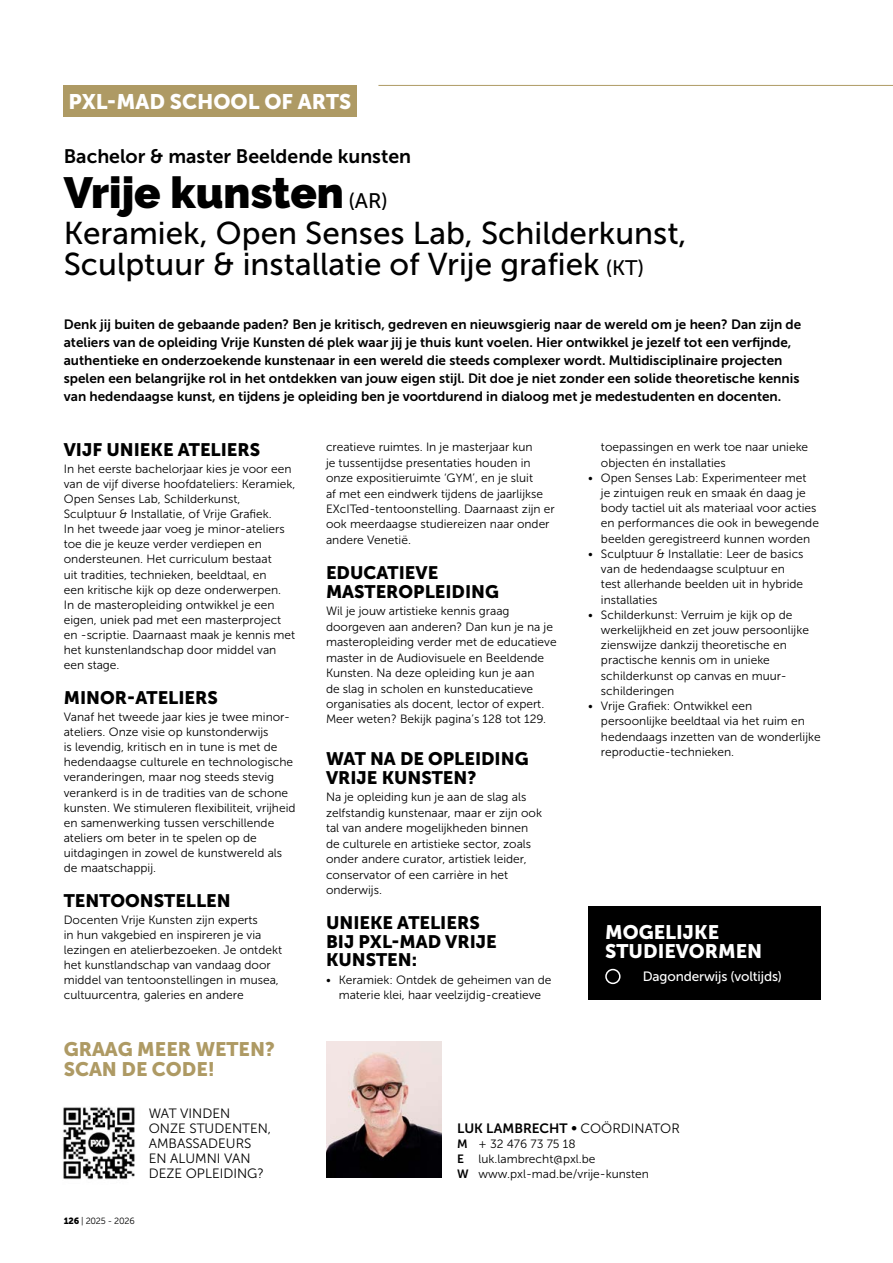
<style>
.page{position:relative;width:893px;height:1263px;background:#fff}
.page>*{position:absolute;margin:0;border:0;box-sizing:border-box;transform-origin:0 0}
.t1{font:900 43.5px "Raleway";color:#000}
.t2{font:31.5px/31.5px "Museo Sans 500";color:#000}
.t3{font:21px "Museo Sans 900";color:#fff}
.t4{font:19.5px "Museo Sans 700";color:#000}
.t5{font:19.5px/19.5px "Museo Sans 900";color:#ae9a64}
.t6{font:19.5px/19.5px "Museo Sans 900";color:#fff}
.t7{font:18px/18.5px "Museo Sans 900";color:#000}
.t8{font:13.5px/18px "Museo Sans 700";color:#000}
.t9{font:13.5px/15px "Museo Sans 300";color:#000}
.t10{font:13.5px "Museo Sans 500";letter-spacing:-.01em;color:#fff}
.t11{font:12px/15.1px "Museo Sans 300";color:#000}
.t12{font:9px "Museo Sans 300";letter-spacing:-.025em;color:#000}
.s1{font-family:"Museo Sans 500";font-weight:400;font-size:21px}
.s2{font-size:21px}
.s3{font-family:"Museo Sans 900"}
.s4{font-family:"Museo Sans 300"}
.s5{font-family:"Museo Sans 700"}
</style>
<div class="page">
<img style="left:63px;top:1107px;width:72px;height:73px">
<img style="left:326px;top:1042px;width:115px;height:136px">
<div style="left:64px;top:85px;width:293px;height:32px;background:#ae9a64"></div>
<hr style="left:378px;top:85px;width:515px;height:1px;background:#ae9a64">
<div style="left:588px;top:906px;width:233px;height:93px;background:#000"></div>
<div style="left:605px;top:969px;width:16px;height:15px;border:2px solid #fff;border-radius:50%"></div>
<h3 class="t3" style="left:69px;top:90px;width:284px">PXL-MAD SCHOOL OF ARTS</h3>
<h3 class="t4" style="left:64px;top:146px;width:349px">Bachelor &amp; master Beeldende kunsten</h3>
<h1 class="t1" style="left:64px;top:168px;width:326px">Vrije kunsten <span class="s1">(AR)</span></h1>
<h2 class="t2" style="left:64px;top:217px;width:624px">Keramiek, Open Senses Lab, Schilderkunst,<br>Sculptuur &amp; installatie of Vrije grafiek <span class="s2">(KT)</span></h2>
<p class="t8" style="left:64px;top:315px;width:739px">Denk jij buiten de gebaande paden? Ben je kritisch, gedreven en nieuwsgierig naar de wereld om je heen? Dan zijn de ateliers van de opleiding Vrije Kunsten dé plek waar jij je thuis kunt voelen. Hier ontwikkel je jezelf tot een verfijnde, authentieke en onderzoekende kunstenaar in een wereld die steeds complexer wordt. Multidisciplinaire projecten spelen een belangrijke rol in het ontdekken van jouw eigen stijl. Dit doe je niet zonder een solide theoretische kennis van hedendaagse kunst, en tijdens je opleiding ben je voortdurend in dialoog met je medestudenten en docenten.</p>
<h3 class="t7" style="left:64px;top:440px;width:198px">VIJF UNIEKE ATELIERS</h3>
<p class="t11" style="left:64px;top:461px;width:233px">In het eerste bachelorjaar kies je voor een van de vijf diverse hoofdateliers: Keramiek, Open Senses Lab, Schilderkunst, Sculptuur &amp; Installatie, of Vrije Grafiek.<br>In het tweede jaar voeg je minor-ateliers toe die je keuze verder verdiepen en ondersteunen. Het curriculum bestaat<br>uit tradities, technieken, beeldtaal, en<br>een kritische kijk op deze onderwerpen.<br>In de masteropleiding ontwikkel je een eigen, uniek pad met een masterproject en -scriptie. Daarnaast maak je kennis met het kunstenlandschap door middel van een stage.</p>
<h3 class="t7" style="left:64px;top:688px;width:156px">MINOR-ATELIERS</h3>
<p class="t11" style="left:64px;top:709px;width:233px">Vanaf het tweede jaar kies je twee minor&shy;ateliers. Onze visie op kunstonderwijs<br>is levendig, kritisch en in tune is met de hedendaagse culturele en technologische veranderingen, maar nog steeds stevig verankerd is in de tradities van de schone kunsten. We stimuleren flexibiliteit, vrijheid en samenwerking tussen verschillende ateliers om beter in te spelen op de uitdagingen in zowel de kunstwereld als de maatschappij.</p>
<h3 class="t7" style="left:64px;top:891px;width:168px">TENTOONSTELLEN</h3>
<p class="t11" style="left:64px;top:912px;width:220px">Docenten Vrije Kunsten zijn experts<br>in hun vakgebied en inspireren je via lezingen en atelierbezoeken. Je ontdekt het kunstlandschap van vandaag door middel van tentoonstellingen in musea, cultuurcentra, galeries en andere</p>
<h3 class="t5" style="left:64px;top:1040px;width:213px">GRAAG MEER WETEN?<br>SCAN DE CODE!</h3>
<p class="t9" style="left:149px;top:1105px;width:124px">WAT VINDEN<br>ONZE STUDENTEN,<br>AMBASSADEURS<br>EN ALUMNI VAN<br>DEZE OPLEIDING?</p>
<p class="t12" style="left:64px;top:1216px;width:72px"><span class="s3">126</span> | 2025 - 2026</p>
<p class="t11" style="left:326px;top:439px;width:230px">creatieve ruimtes. In je masterjaar kun<br>je tussentijdse presentaties houden in onze expositieruimte ‘GYM’, en je sluit<br>af met een eindwerk tijdens de jaarlijkse EXcITed-tentoonstelling. Daarnaast zijn er ook meerdaagse studiereizen naar onder andere Venetië.</p>
<h3 class="t7" style="left:326px;top:564px;width:174px">EDUCATIEVE<br>MASTEROPLEIDING</h3>
<p class="t11" style="left:326px;top:603px;width:232px">Wil je jouw artistieke kennis graag doorgeven aan anderen? Dan kun je na je masteropleiding verder met de educatieve master in de Audiovisuele en Beeldende Kunsten. Na deze opleiding kun je aan<br>de slag in scholen en kunsteducatieve organisaties als docent, lector of expert.<br>Meer weten? Bekijk pagina’s 128 tot 129.</p>
<h3 class="t7" style="left:326px;top:750px;width:204px">WAT NA DE OPLEIDING<br>VRIJE KUNSTEN?</h3>
<p class="t11" style="left:326px;top:790px;width:218px">Na je opleiding kun je aan de slag als zelfstandig kunstenaar, maar er zijn ook tal van andere mogelijkheden binnen de culturele en artistieke sector, zoals onder andere curator, artistiek leider, conservator of een carrière in het onderwijs.</p>
<h3 class="t7" style="left:326px;top:914px;width:172px">UNIEKE ATELIERS<br>BIJ PXL-MAD VRIJE<br>KUNSTEN:</h3>
<p class="t11" style="left:326px;top:972px;width:227px;text-align:center">• Keramiek: Ontdek de geheimen van de materie klei, haar veelzijdig-creatieve</p>
<p class="t11" style="left:601px;top:440px;width:209px">toepassingen en werk toe naar unieke objecten én installaties</p>
<p class="t11" style="left:601px;top:470px;width:220px;text-indent:-13px">• Open Senses Lab: Experimenteer met je zintuigen reuk en smaak én daag je body tactiel uit als materiaal voor acties en performances die ook in bewegende beelden geregistreerd kunnen worden</p>
<p class="t11" style="left:601px;top:546px;width:204px;text-indent:-13px">• Sculptuur &amp; Installatie: Leer de basics van de hedendaagse sculptuur en test allerhande beelden uit in hybride installaties</p>
<p class="t11" style="left:601px;top:607px;width:209px;text-indent:-13px">• Schilderkunst: Verruim je kijk op de werkelijkheid en zet jouw persoonlijke zienswijze dankzij theoretische en practische kennis om in unieke schilderkunst op canvas en muur&shy;schilderingen</p>
<p class="t11" style="left:601px;top:698px;width:221px;text-indent:-13px">• Vrije Grafiek: Ontwikkel een persoonlijke beeldtaal via het ruim en hedendaags inzetten van de wonderlijke reproductie-technieken.</p>
<h3 class="t6" style="left:605px;top:922px;width:159px">MOGELIJKE<br>STUDIEVORMEN</h3>
<p class="t10" style="left:643px;top:969px;width:141px">Dagonderwijs (voltijds)</p>
<p class="t8" style="left:457px;top:1119px;width:224px">LUK LAMBRECHT • <span class="s4">COÖRDINATOR</span></p>
<p class="t11" style="left:457px;top:1136px;width:193px"><span class="s5">M</span> + 32 476 73 75 18<br><span class="s5">E</span> luk.lambrecht@pxl.be<br><span class="s5">W</span> www.pxl-mad.be/vrije-kunsten</p>
</div>
